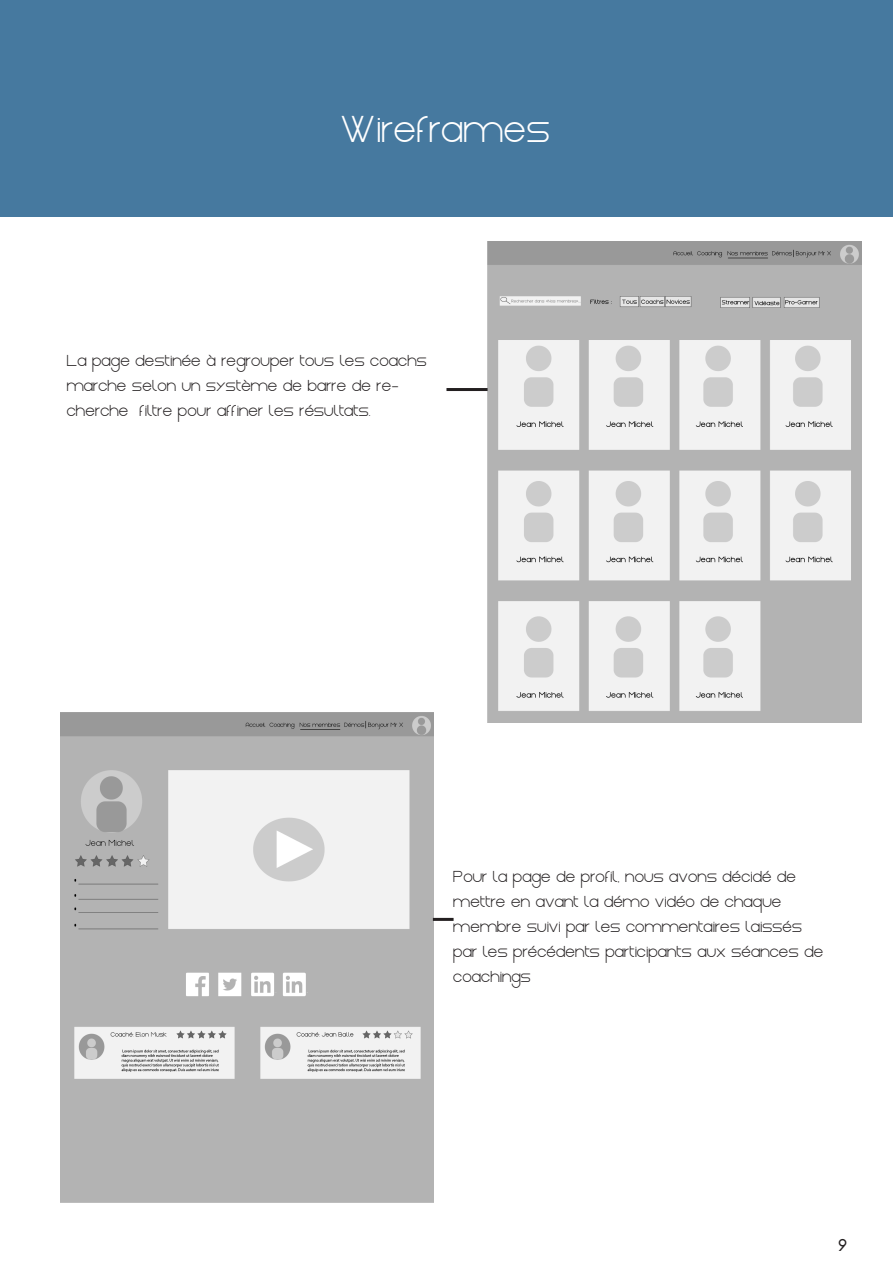
<style>
.page{position:relative;width:893px;height:1263px;background:#fff}
.page>*{position:absolute;margin:0;border:0;box-sizing:border-box;transform-origin:0 0}
.t1{font:49.5px "Gasalt";color:#fff}
.t2{font:900 24px "Gasalt";color:#231f20}
.t3{font:21px/25.2px "Gasalt";color:#231f20}
</style>
<div class="page">
<div style="left:0;top:0;width:893px;height:217px;background:#46799f"></div>
<img style="left:488px;top:241px;width:374px;height:482px">
<img style="left:61px;top:712px;width:373px;height:490px">
<hr style="left:446px;top:388px;width:42px;height:3px;background:#231f20">
<hr style="left:433px;top:918px;width:21px;height:3px;background:#231f20">
<p class="t1" style="left:342px;top:105px;width:211px">Wireframes</p>
<p class="t3" style="left:67px;top:349px;width:362px">La page destinée à regrouper tous les coachs marche selon un système de barre de re&shy;cherche filtre pour affiner les résultats.</p>
<p class="t3" style="left:454px;top:865px;width:372px">Pour la page de profil, nous avons décidé de mettre en avant la démo vidéo de chaque membre suivi par les commentaires laissés par les précédents participants aux séances de coachings</p>
<p class="t2" style="left:839px;top:1234px;width:11px">9</p>
</div>
